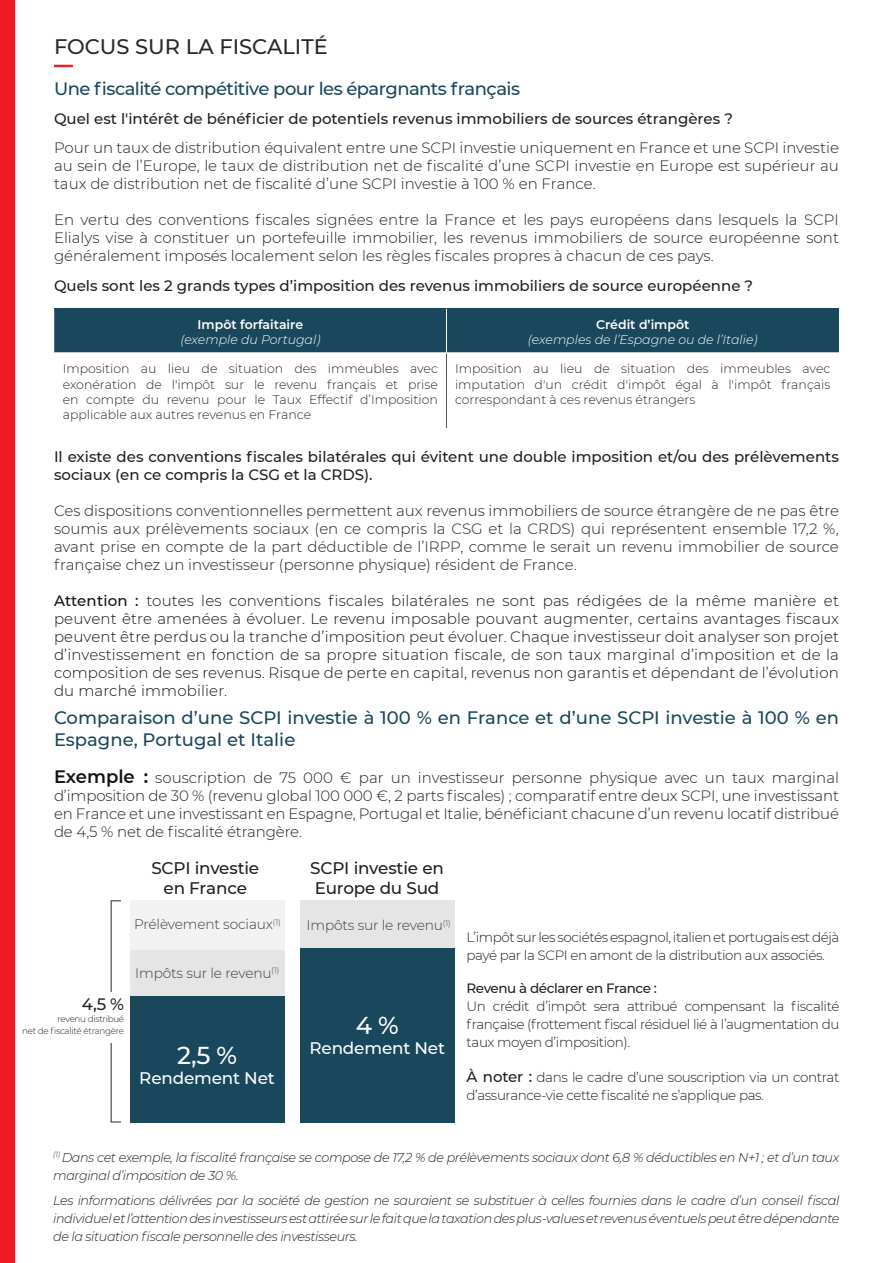
<style>
.page{position:relative;width:893px;height:1263px;background:#fff}
.page>*{position:absolute;margin:0;border:0;box-sizing:border-box;transform-origin:0 0}
.t1{font:500 24.45px "Montserrat";color:#fff}
.t2{font:500 21px "Montserrat";color:#26282f}
.t3{font:500 18px/21.6px "Montserrat";letter-spacing:-.005em;color:#19485c}
.t4{font:500 18px "Montserrat";letter-spacing:-.03em;color:#19485c}
.t5{font:500 16.8px/20.1px "Montserrat";letter-spacing:-.01em;color:#231f20;text-align:center}
.t6{font:500 16.8px "Montserrat";letter-spacing:-.01em;color:#fff}
.t7{font:500 16.5px "Montserrat";color:#231f20}
.t8{font:300 15px/18px "Montserrat";color:#231f20;text-align:justify}
.t9{font:300 15px/18px "Montserrat";letter-spacing:.01em;color:#111314;text-align:justify}
.t10{font:500 15px/18px "Montserrat";color:#231f20}
.t11{font:300 13.8px "Montserrat";letter-spacing:-.01em;color:#3e3e3e}
.t12{font:300 13.5px/18px "Montserrat";letter-spacing:-.03em;color:#231f20}
.t13{font:500 13.5px "Montserrat";letter-spacing:-.03em;color:#231f20}
.t14{font:italic 300 12.75px/18px "Montserrat";letter-spacing:-.03em;color:#231f20}
.t15{font:300 12.45px/15.3px "Montserrat";color:#29292e;text-align:justify}
.t16{font:italic 300 12.45px "Montserrat";color:#fff}
.t17{font:600 12.45px "Montserrat";color:#fff}
.t18{font:300 8.7px/12px "Montserrat";letter-spacing:-.03em;color:#231f20;text-align:right}
.s1{font-weight:500}
.s2{font-weight:600;font-size:18px;color:#111314}
.s3{font-weight:500;font-size:15px}
</style>
<div class="page">
<div style="left:0;top:0;width:15px;height:1263px;background:#ee1d23"></div>
<div style="left:130px;top:993px;width:155px;height:129px;background:#19485c"></div>
<div style="left:300px;top:948px;width:155px;height:174px;background:#19485c"></div>
<div style="left:300px;top:900px;width:155px;height:48px;background:#e5e5e5"></div>
<div style="left:130px;top:949px;width:155px;height:47px;background:#e5e5e5"></div>
<div style="left:130px;top:900px;width:155px;height:49px;background:#f1f2f1"></div>
<svg style="left:54px;top:65px;width:19px;height:2px"></svg>
<div style="left:54px;top:309px;width:785px;height:43px;background:#19485c"></div>
<hr style="left:446px;top:353px;width:1px;height:75px;background:#575357">
<hr style="left:446px;top:309px;width:1px;height:43px;background:#fff">
<hr style="left:54px;top:308px;width:392px;height:1px;background:#19485c">
<hr style="left:446px;top:308px;width:393px;height:1px;background:#19485c">
<hr style="left:111px;top:901px;width:1px;height:221px;background:#29292e">
<div style="left:104px;top:992px;width:14px;height:50px;background:#fff"></div>
<h2 class="t2" style="left:54px;top:32px;width:275px">FOCUS SUR LA FISCALITÉ</h2>
<p class="t4" style="left:54px;top:76px;width:468px">Une fiscalité compétitive pour les épargnants français</p>
<p class="t10" style="left:54px;top:109px;width:680px">Quel est l'intérêt de bénéficier de potentiels revenus immobiliers de sources étrangères ?</p>
<p class="t8" style="left:54px;top:138px;width:786px">Pour un taux de distribution équivalent entre une SCPI investie uniquement en France et une SCPI investie au sein de l’Europe, le taux de distribution net de fiscalité d’une SCPI investie en Europe est supérieur au taux de distribution net de fiscalité d’une SCPI investie à 100 % en France.</p>
<p class="t8" style="left:54px;top:210px;width:786px">En vertu des conventions fiscales signées entre la France et les pays européens dans lesquels la SCPI Elialys vise à constituer un portefeuille immobilier, les revenus immobiliers de source européenne sont généralement imposés localement selon les règles fiscales propres à chacun de ces pays.</p>
<p class="t10" style="left:54px;top:276px;width:701px">Quels sont les 2 grands types d’imposition des revenus immobiliers de source européenne ?</p>
<p class="t17" style="left:198px;top:316px;width:107px">Impôt forfaitaire</p>
<p class="t16" style="left:180px;top:331px;width:142px">(exemple du Portugal)</p>
<p class="t17" style="left:596px;top:316px;width:95px">Crédit d’impôt</p>
<p class="t16" style="left:528px;top:331px;width:231px">(exemples de l’Espagne ou de l’Italie)</p>
<p class="t15" style="left:63px;top:361px;width:377px">Imposition au lieu de situation des immeubles avec exonération de l'impôt sur le revenu français et prise en compte du revenu pour le Taux Effectif d’Imposition applicable aux autres revenus en France</p>
<p class="t15" style="left:455px;top:361px;width:377px">Imposition au lieu de situation des immeubles avec imputation d'un crédit d'impôt égal à l'impôt français correspondant à ces revenus étrangers</p>
<p class="t10" style="left:54px;top:447px;width:786px">Il existe des conventions fiscales bilatérales qui évitent une double imposition et/ou des prélèvements sociaux (en ce compris la CSG et la CRDS).</p>
<p class="t8" style="left:54px;top:501px;width:786px">Ces dispositions conventionnelles permettent aux revenus immobiliers de source étrangère de ne pas être soumis aux prélèvements sociaux (en ce compris la CSG et la CRDS) qui représentent ensemble 17,2 %, avant prise en compte de la part déductible de l’IRPP, comme le serait un revenu immobilier de source française chez un investisseur (personne physique) résident de France.</p>
<p class="t9" style="left:54px;top:591px;width:786px"><span class="s1">Attention :</span> toutes les conventions fiscales bilatérales ne sont pas rédigées de la même manière et peuvent être amenées à évoluer. Le revenu imposable pouvant augmenter, certains avantages fiscaux peuvent être perdus ou la tranche d’imposition peut évoluer. Chaque investisseur doit analyser son projet d’investissement en fonction de sa propre situation fiscale, de son taux marginal d’imposition et de la composition de ses revenus. Risque de perte en capital, revenus non garantis et dépendant de l’évolution du marché immobilier.</p>
<p class="t3" style="left:54px;top:706px;width:786px">Comparaison d’une SCPI investie à 100 % en France et d’une SCPI investie à 100 % en<br>Espagne, Portugal et Italie</p>
<p class="t8" style="left:54px;top:768px;width:786px"><span class="s2">Exemple :</span> souscription de 75 000 € par un investisseur personne physique avec un taux marginal d’imposition de 30 % (revenu global 100 000 €, 2 parts fiscales) ; comparatif entre deux SCPI, une investissant en France et une investissant en Espagne, Portugal et Italie, bénéficiant chacune d’un revenu locatif distribué de 4,5 % net de fiscalité étrangère.</p>
<p class="t5" style="left:151px;top:857px;width:109px">SCPI investie en France</p>
<p class="t5" style="left:310px;top:857px;width:135px;text-align:left">SCPI investie en<br>Europe du Sud</p>
<p class="t11" style="left:134px;top:915px;width:148px">Prélèvement sociaux<sup>(1)</sup></p>
<p class="t11" style="left:307px;top:916px;width:146px">Impôts sur le revenu<sup>(1)</sup></p>
<p class="t7" style="left:82px;top:993px;width:44px">4,5 %</p>
<p class="t18" style="left:22px;top:1012px;width:104px">revenu distribué<br>net de fiscalité étrangère</p>
<p class="t11" style="left:135px;top:963px;width:146px">Impôts sur le revenu<sup>(1)</sup></p>
<h1 class="t1" style="left:177px;top:1038px;width:62px">2,5 %</h1>
<p class="t6" style="left:139px;top:1066px;width:137px">Rendement Net</p>
<h1 class="t1" style="left:356px;top:1008px;width:45px">4 %</h1>
<p class="t6" style="left:309px;top:1036px;width:137px">Rendement Net</p>
<p class="t12" style="left:467px;top:928px;width:374px">L’impôt sur les sociétés espagnol, italien et portugais est déjà payé par la SCPI en amont de la distribution aux associés.</p>
<p class="t13" style="left:467px;top:979px;width:192px">Revenu à déclarer en France :</p>
<p class="t12" style="left:467px;top:997px;width:374px;text-align:justify">Un crédit d’impôt sera attribué compensant la fiscalité française (frottement fiscal résiduel lié à l’augmentation du taux moyen d’imposition).</p>
<p class="t12" style="left:467px;top:1067px;width:374px"><span class="s3">À noter :</span> dans le cadre d’une souscription via un contrat d’assurance-vie cette fiscalité ne s’applique pas.</p>
<p class="t14" style="left:53px;top:1148px;width:788px"><sup>(1)</sup> Dans cet exemple, la fiscalité française se compose de 17,2 % de prélèvements sociaux dont 6,8 % déductibles en N+1 ; et d’un taux marginal d’imposition de 30 %.</p>
<p class="t14" style="left:53px;top:1191px;width:788px;text-align:justify">Les informations délivrées par la société de gestion ne sauraient se substituer à celles fournies dans le cadre d’un conseil fiscal individuel et l’attention des investisseurs est attirée sur le fait que la taxation des plus-values et revenus éventuels peut être dépendante de la situation fiscale personnelle des investisseurs.</p>
</div>
